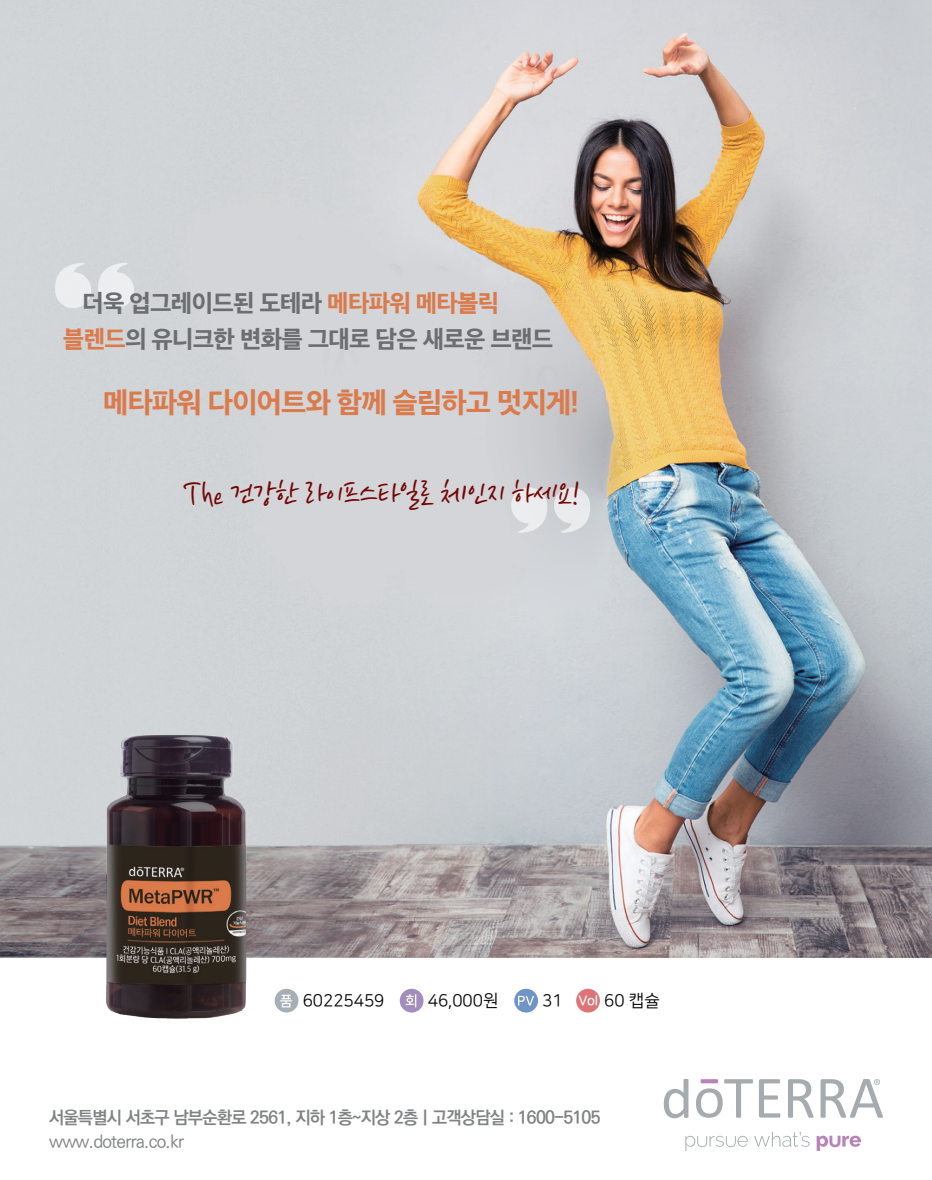
<style>
.page{position:relative;width:932px;height:1180px;background:#fff}
.page>*{position:absolute;margin:0;border:0;box-sizing:border-box;transform-origin:0 0}
.t1{font:33.75px "THEFACESHOP";letter-spacing:-.03em;color:#740607}
.t2{font:29.25px "Apple SD Gothic Neo EB00";letter-spacing:-.03em;color:#db7a4b}
.t3{font:24.75px/36px "Apple SD Gothic Neo EB00";letter-spacing:-.03em;color:#6c6d70}
.t4{font:700 17.55px "Ko Pub Dotum";letter-spacing:-.04em;color:#808285}
.t5{font:500 17.55px "Ko Pub Dotum";letter-spacing:-.04em;color:#808285}
.t6{font:17.1px "Nanum Square OTFR";color:#030303}
.s1{color:#db7a4b}
.s2{font-family:"Nanum Square OTFB";font-size:13.5px;color:#fff}
</style>
<div class="page">
<img style="left:0;top:0;width:931px;height:1145px">
<svg style="left:554px;top:487px;width:36px;height:46px;background:#dfe1e3"></svg>
<svg style="left:511px;top:487px;width:36px;height:46px;background:#e3e4e6"></svg>
<svg style="left:55px;top:263px;width:36px;height:45px;background:#e4e6e8"></svg>
<svg style="left:98px;top:263px;width:36px;height:45px;background:#e4e6e8"></svg>
<svg style="left:758px;top:1079px;width:22px;height:39px"></svg>
<svg style="left:663px;top:1079px;width:25px;height:39px"></svg>
<svg style="left:816px;top:1136px;width:44px;height:15px"></svg>
<svg style="left:820px;top:1079px;width:62px;height:39px"></svg>
<svg style="left:787px;top:1079px;width:26px;height:39px"></svg>
<svg style="left:695px;top:1079px;width:57px;height:39px"></svg>
<svg style="left:685px;top:1136px;width:62px;height:15px"></svg>
<svg style="left:754px;top:1132px;width:55px;height:15px"></svg>
<img style="left:72px;top:721px;width:210px;height:317px">
<div style="left:274px;top:989px;width:24px;height:23px;background:#a6afb5;border-radius:50%"></div>
<svg style="left:280px;top:995px;width:12px;height:12px"></svg>
<div style="left:399px;top:989px;width:24px;height:23px;background:#a38dbe;border-radius:50%"></div>
<svg style="left:405px;top:994px;width:11px;height:13px"></svg>
<div style="left:514px;top:989px;width:24px;height:23px;background:#6f94c5;border-radius:50%"></div>
<svg style="left:518px;top:996px;width:16px;height:10px"></svg>
<div style="left:576px;top:989px;width:23px;height:23px;background:#dc7478;border-radius:50%"></div>
<h3 class="t3" style="left:63px;top:284px;width:491px;text-indent:19px">더욱 업그레이드된 도테라 <span class="s1">메타파워 메타볼릭 블렌드</span>의 유니크한 변화를 그대로 담은 새로운 브랜드</h3>
<h2 class="t2" style="left:103px;top:381px;width:477px">메타파워 다이어트와 함께 슬림하고 멋지게!</h2>
<h1 class="t1" style="left:182px;top:476px;width:402px">The 건강한 라이프스타일로 체인지 하세요!</h1>
<p class="t6" style="left:302px;top:992px;width:83px">60225459</p>
<p class="t6" style="left:427px;top:992px;width:72px">46,000원</p>
<p class="t6" style="left:542px;top:992px;width:119px">31 <span class="s2">Vol</span> 60 캡슐</p>
<p class="t4" style="left:49px;top:1109px;width:553px">서울특별시 서초구 남부순환로 2561, 지하 1층~지상 2층ㅣ고객상담실 : 1600-5105</p>
<p class="t5" style="left:49px;top:1132px;width:136px">www.doterra.co.kr</p>
</div>
